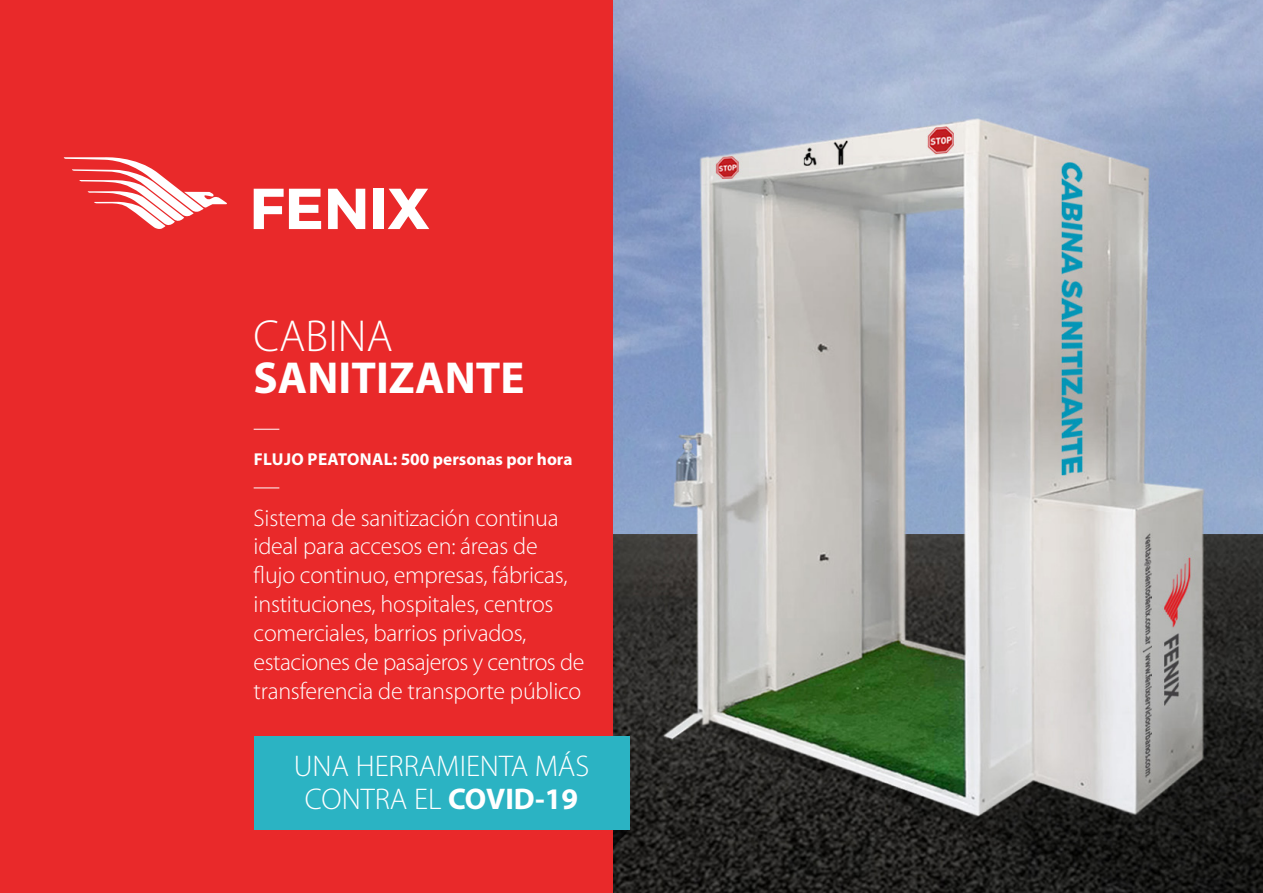
<style>
.page{position:relative;width:1263px;height:893px;background:#fff}
.page>*{position:absolute;margin:0;border:0;box-sizing:border-box;transform-origin:0 0}
.t1{font:700 45px "Myriad Pro";color:#fff}
.t2{font:300 45px "Myriad Pro";color:#fff}
.t3{font:300 30px "Myriad Pro";color:#fff}
.t4{font:300 24px/28.8px "Myriad Pro";letter-spacing:-.01em;color:#fff}
.t5{font:700 17.25px "Myriad Pro";color:#fff}
.s1{font-weight:700}
</style>
<div class="page">
<img style="left:612px;top:0;width:651px;height:893px">
<svg style="left:612px;top:829px;width:17px;height:21px"></svg>
<div style="left:0;top:0;width:612px;height:893px;background:#e9292a"></div>
<svg style="left:63px;top:157px;width:164px;height:72px"></svg>
<svg style="left:254px;top:189px;width:67px;height:40px"></svg>
<svg style="left:328px;top:189px;width:37px;height:40px"></svg>
<div style="left:374px;top:189px;width:10px;height:40px;background:#fff"></div>
<svg style="left:388px;top:189px;width:41px;height:40px"></svg>
<svg style="left:254px;top:429px;width:25px;height:1px"></svg>
<svg style="left:254px;top:488px;width:25px;height:1px"></svg>
<div style="left:254px;top:736px;width:376px;height:93px;background:#2bb3c3"></div>
<p class="t2" style="left:254px;top:308px;width:141px">CABINA</p>
<p class="t1" style="left:254px;top:348px;width:272px">SANITIZANTE</p>
<p class="t5" style="left:254px;top:448px;width:320px">FLUJO PEATONAL: 500 personas por hora</p>
<p class="t4" style="left:254px;top:503px;width:332px">Sistema de sanitización continua ideal para accesos en: áreas de flujo continuo, empresas, fábricas, instituciones, hospitales, centros comerciales, barrios privados, estaciones de pasajeros y centros de transferencia de transporte público</p>
<p class="t3" style="left:294px;top:748px;width:297px">UNA HERRAMIENTA MÁS</p>
<p class="t3" style="left:305px;top:781px;width:275px">CONTRA EL <span class="s1">COVID-19</span></p>
</div>
